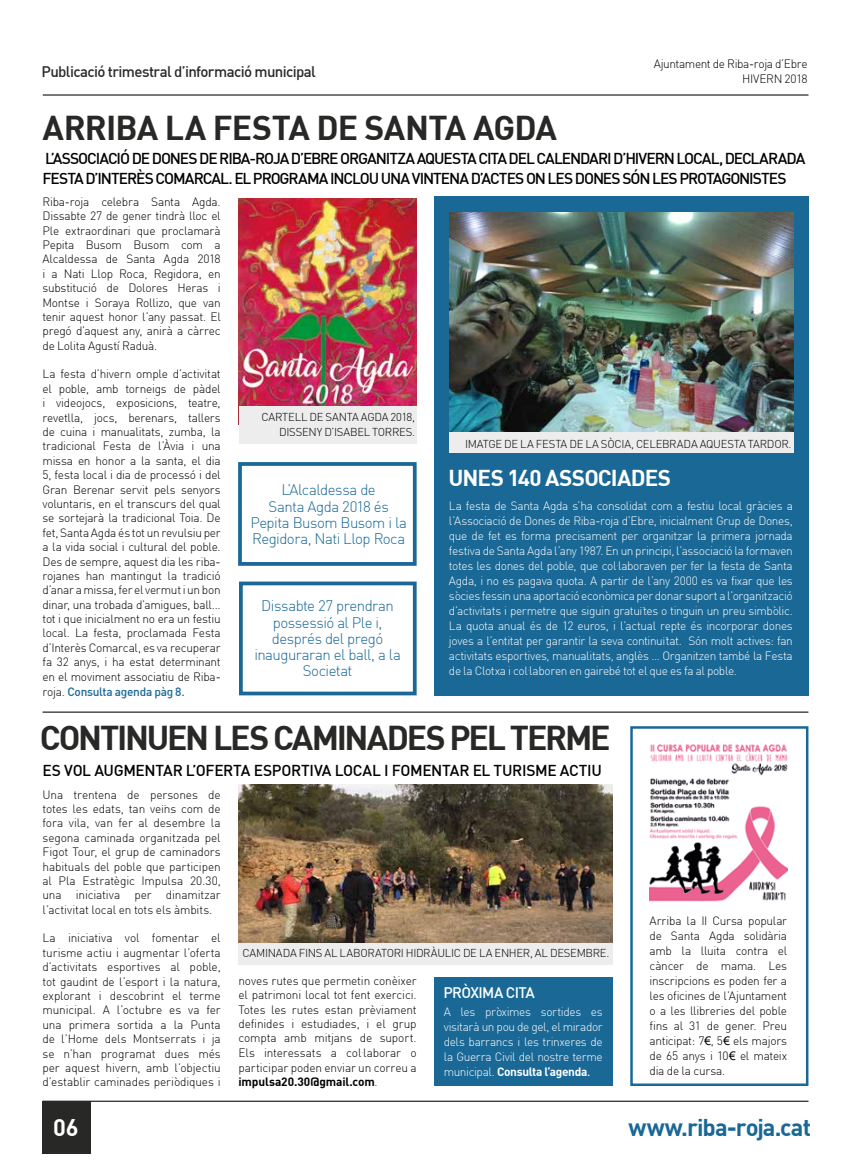
<style>
.page{position:relative;width:851px;height:1170px;background:#fff}
.page>*{position:absolute;margin:0;border:0;box-sizing:border-box;transform-origin:0 0}
.t1{font:700 33.75px "DIN";letter-spacing:-.055em;color:#282827}
.t2{font:700 33.75px "DIN";letter-spacing:-.025em;color:#282827}
.t3{font:700 23.75px "DIN";letter-spacing:-.04em;color:#196896}
.t4{font:700 23.62px "DIN";color:#fff}
.t5{font:700 22.5px "DIN";letter-spacing:-.035em;color:#fff}
.t6{font:500 15.5px/20px "DIN";letter-spacing:-.065em;color:#000}
.t7{font:500 15.5px "DIN";letter-spacing:-.02em;color:#000}
.t8{font:300 15px/16.2px "DIN";letter-spacing:-.035em;color:#196896;text-align:center}
.t9{font:500 15px "DIN";letter-spacing:-.04em;color:#282827}
.t10{font:500 15px "DIN";letter-spacing:-.04em;color:#fff}
.t11{font:300 11.88px/14.4px "DIN";letter-spacing:-.015em;color:#000;text-align:justify}
.t12{font:300 11.88px/15px "DIN";letter-spacing:-.03em;color:#fff;text-align:justify}
.t13{font:300 11.25px/15px "DIN";letter-spacing:-.025em;color:#000;text-align:right}
.s1{font-weight:500;color:#196896}
.s2{font-weight:700}
.s3{font-weight:500}
.s4{font-family:"Arial";font-weight:400}
</style>
<div class="page">
<hr style="left:43px;top:94px;width:765px;height:2px;background:#282827">
<div style="left:42px;top:1100px;width:49px;height:53px;background:#282827"></div>
<hr style="left:43px;top:1100px;width:765px;height:1px;background:#282827">
<div style="left:630px;top:726px;width:178px;height:359px;border:2px solid #196896"></div>
<hr style="left:43px;top:711px;width:765px;height:1px;background:#282827">
<img style="left:238px;top:784px;width:374px;height:158px">
<div style="left:238px;top:942px;width:374px;height:22px;background:#ededed"></div>
<div style="left:434px;top:977px;width:178px;height:108px;background:#196896"></div>
<img style="left:649px;top:744px;width:138px;height:157px">
<div style="left:434px;top:196px;width:374px;height:499px;background:#196896"></div>
<img style="left:449px;top:213px;width:344px;height:219px">
<img style="left:239px;top:199px;width:177px;height:206px">
<div style="left:238px;top:462px;width:178px;height:103px;border:4px solid #196896"></div>
<div style="left:239px;top:581px;width:177px;height:114px;border:4px solid #196896"></div>
<div style="left:449px;top:432px;width:344px;height:21px;background:#ededed"></div>
<div style="left:239px;top:405px;width:177px;height:38px;background:#ededed"></div>
<p class="t9" style="left:41px;top:62px;width:276px">Publicació trimestral d’informació municipal</p>
<p class="t11" style="left:653px;top:56px;width:155px;line-height:15px;text-align:right">Ajuntament de Riba-roja d’Ebre<br>HIVERN 2018</p>
<h1 class="t2" style="left:43px;top:105px;width:516px">ARRIBA LA FESTA DE SANTA AGDA</h1>
<h3 class="t6" style="left:43px;top:148px;width:764px">L’ASSOCIACIÓ DE DONES DE RIBA-ROJA D’EBRE ORGANITZA AQUESTA CITA DEL CALENDARI D’HIVERN LOCAL, DECLARADA<br>FESTA D’INTERÈS COMARCAL. EL PROGRAMA INCLOU UNA VINTENA D’ACTES ON LES DONES SÓN LES PROTAGONISTES</h3>
<p class="t11" style="left:43px;top:194px;width:180px">Riba-roja celebra Santa Agda.<br>Dissabte 27 de gener tindrà lloc el Ple extraordinari que proclamarà Pepita Busom Busom com a Alcaldessa de Santa Agda 2018 i a Nati Llop Roca, Regidora, en substitució de Dolores Heras i Montse i Soraya Rollizo, que van tenir aquest honor l’any passat. El pregó d’aquest any, anirà a càrrec de Lolita Agustí Raduà.</p>
<p class="t11" style="left:43px;top:367px;width:180px">La festa d’hivern omple d’activitat el poble, amb torneigs de pàdel i videojocs, exposicions, teatre, revetlla, jocs, berenars, tallers de cuina i manualitats, zumba, la tradicional Festa de l’Àvia i una missa en honor a la santa, el dia 5, festa local i dia de processó i del Gran Berenar servit pels senyors voluntaris, en el transcurs del qual se sortejarà la tradicional Toia. De fet, Santa Agda és tot un revulsiu per a la vida social i cultural del poble.<br>Des de sempre, aquest dia les riba&shy;rojanes han mantingut la tradició d’anar a missa, fer el vermut i un bon dinar, una trobada d’amigues, ball... tot i que inicialment no era un festiu local. La festa, proclamada Festa d’Interès Comarcal, es va recuperar fa 32 anys, i ha estat determinant en el moviment associatiu de Riba&shy;roja. <span class="s1">Consulta agenda pàg 8.</span></p>
<p class="t13" style="left:261px;top:409px;width:155px">CARTELL DE SANTA AGDA 2018,<br>DISSENY D’ISABEL TORRES.</p>
<p class="t13" style="left:465px;top:436px;width:328px">IMATGE DE LA FESTA DE LA SÒCIA, CELEBRADA AQUESTA TARDOR.</p>
<h3 class="t5" style="left:448px;top:462px;width:224px">UNES 140 ASSOCIADES</h3>
<p class="t8" style="left:250px;top:481px;width:158px">L’Alcaldessa de<br>Santa Agda 2018 és<br>Pepita Busom Busom i la<br>Regidora, Nati Llop Roca</p>
<p class="t12" style="left:449px;top:498px;width:345px">La festa de Santa Agda s’ha consolidat com a festiu local gràcies a l’Associació de Dones de Riba-roja d’Ebre, inicialment Grup de Dones, que de fet es forma precisament per organitzar la primera jornada festiva de Santa Agda l’any 1987. En un principi, l’associació la formaven totes les dones del poble, que col<sup>.</sup>laboraven per fer la festa de Santa Agda, i no es pagava quota. A partir de l’any 2000 es va fixar que les sòcies fessin una aportació econòmica per donar suport a l’organització d’activitats i permetre que siguin gratuïtes o tinguin un preu simbòlic.<br>La quota anual és de 12 euros, i l’actual repte és incorporar dones joves a l’entitat per garantir la seva continuïtat. Són molt actives: fan activitats esportives, manualitats, anglès ... Organitzen també la Festa de la Clotxa i col<sup>.</sup>laboren en gairebé tot el que es fa al poble.</p>
<p class="t8" style="left:254px;top:597px;width:148px">Dissabte 27 prendran possessió al Ple i, després del pregó inauguraran el ball, a la<br>Societat</p>
<h1 class="t1" style="left:40px;top:716px;width:572px">CONTINUEN LES CAMINADES PEL TERME</h1>
<h3 class="t7" style="left:43px;top:760px;width:560px">ES VOL AUGMENTAR L’OFERTA ESPORTIVA LOCAL I FOMENTAR EL TURISME ACTIU</h3>
<p class="t11" style="left:43px;top:787px;width:180px">Una trentena de persones de totes les edats, tan veïns com de fora vila, van fer al desembre la segona caminada organitzada pel Figot Tour, el grup de caminadors habituals del poble que participen al Pla Estratègic Impulsa 20.30, una iniciativa per dinamitzar l’activitat local en tots els àmbits.</p>
<p class="t11" style="left:43px;top:930px;width:180px">La iniciativa vol fomentar el turisme actiu i augmentar l’oferta d’activitats esportives al poble, tot gaudint de l’esport i la natura, explorant i descobrint el terme municipal. A l’octubre es va fer una primera sortida a la Punta de l’Home dels Montserrats i ja se n’han programat dues més per aquest hivern, amb l’objectiu d’establir caminades periòdiques i</p>
<p class="t13" style="left:242px;top:944px;width:368px">CAMINADA FINS AL LABORATORI HIDRÀULIC DE LA ENHER, AL DESEMBRE.</p>
<p class="t11" style="left:238px;top:972px;width:180px">noves rutes que permetin conèixer el patrimoni local tot fent exercici.<br>Totes les rutes estan prèviament definides i estudiades, i el grup compta amb mitjans de suport.<br>Els interessats a col<sup>.</sup>laborar o participar poden enviar un correu a <span class="s2">impulsa20.30@gmail.com</span>.</p>
<p class="t10" style="left:443px;top:983px;width:93px">PRÒXIMA CITA</p>
<p class="t12" style="left:443px;top:1003px;width:160px">A les pròximes sortides es visitarà un pou de gel, el mirador dels barrancs i les trinxeres de la Guerra Civil del nostre terme municipal. <span class="s2">Consulta l’agenda</span><span class="s3">.</span></p>
<p class="t11" style="left:649px;top:912px;width:139px;line-height:15px">Arriba la II Cursa popular de Santa Agda solidària amb la lluita contra el càncer de mama. Les inscripcions es poden fer a les oficines de l’Ajuntament o a les llibreries del poble fins al 31 de gener. Preu anticipat: 7<span class="s4">€</span>, 5<span class="s4">€</span> els majors de 65 anys i 10<span class="s4">€</span> el mateix dia de la cursa.</p>
<h3 class="t4" style="left:53px;top:1111px;width:27px">06</h3>
<h2 class="t3" style="left:628px;top:1111px;width:184px">www.riba-roja.cat</h2>
</div>
